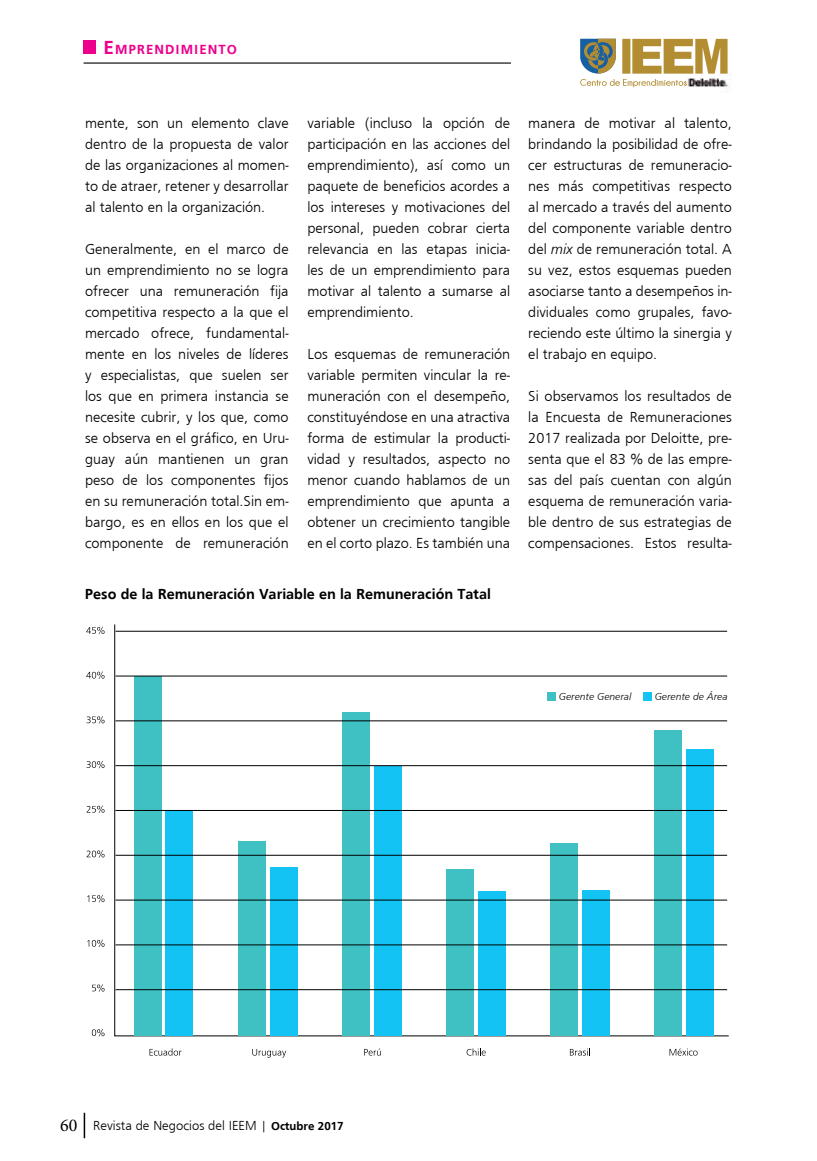
<style>
.page{position:relative;width:817px;height:1161px;background:#fff}
.page>*{position:absolute;margin:0;border:0;box-sizing:border-box;transform-origin:0 0}
.t1{font:300 15px/21px "Frugal Sans";color:#000;text-align:justify}
.t2{font:700 15px "Frugal Sans";color:#000}
.t3{font:700 13.65px "Frugal Sans";letter-spacing:.07em;color:#ec008c}
.t4{font:300 13.5px "Frugal Sans";color:#000}
.t5{font:italic 300 10.5px "Frugal Sans";color:#000}
.s1{font-size:19.5px}
.s2{font-style:italic}
.s3{font-family:"Minion Pro";font-weight:400;font-size:18px}
.s4{font-weight:700;font-size:12px}
</style>
<div class="page">
<svg style="left:84px;top:1113px;width:1px;height:25px"></svg>
<hr style="left:84px;top:62px;width:648px;height:2px;background:#414042">
<div style="left:510px;top:19px;width:237px;height:96px;background:#fff"></div>
<div style="left:83px;top:41px;width:12px;height:13px;background:#ec008c"></div>
<svg style="left:86px;top:716px;width:18px;height:7px"></svg>
<svg style="left:86px;top:671px;width:18px;height:8px"></svg>
<svg style="left:86px;top:627px;width:18px;height:7px"></svg>
<svg style="left:86px;top:761px;width:18px;height:7px"></svg>
<svg style="left:86px;top:805px;width:18px;height:8px"></svg>
<svg style="left:86px;top:850px;width:18px;height:8px"></svg>
<svg style="left:87px;top:895px;width:17px;height:7px"></svg>
<svg style="left:87px;top:939px;width:17px;height:8px"></svg>
<svg style="left:92px;top:984px;width:12px;height:8px"></svg>
<svg style="left:92px;top:1029px;width:12px;height:7px"></svg>
<svg style="left:114px;top:624px;width:615px;height:413px"></svg>
<svg style="left:149px;top:1048px;width:32px;height:7px"></svg>
<svg style="left:252px;top:1049px;width:34px;height:8px"></svg>
<svg style="left:364px;top:1048px;width:17px;height:7px"></svg>
<svg style="left:466px;top:1048px;width:19px;height:7px"></svg>
<svg style="left:569px;top:1048px;width:21px;height:7px"></svg>
<svg style="left:669px;top:1048px;width:28px;height:7px"></svg>
<div style="left:134px;top:676px;width:28px;height:360px;background:#3fc0c3"></div>
<div style="left:165px;top:810px;width:28px;height:226px;background:#12c3f4"></div>
<div style="left:238px;top:841px;width:28px;height:195px;background:#3fc0c3"></div>
<div style="left:269px;top:867px;width:28px;height:169px;background:#12c3f4"></div>
<div style="left:342px;top:712px;width:27px;height:324px;background:#3fc0c3"></div>
<div style="left:373px;top:766px;width:28px;height:270px;background:#12c3f4"></div>
<div style="left:446px;top:869px;width:27px;height:167px;background:#3fc0c3"></div>
<div style="left:477px;top:891px;width:28px;height:145px;background:#12c3f4"></div>
<div style="left:550px;top:844px;width:27px;height:192px;background:#3fc0c3"></div>
<div style="left:581px;top:890px;width:28px;height:146px;background:#12c3f4"></div>
<div style="left:653px;top:731px;width:28px;height:305px;background:#3fc0c3"></div>
<div style="left:685px;top:749px;width:28px;height:287px;background:#12c3f4"></div>
<hr style="left:115px;top:989px;width:612px;height:1px;background:#000">
<hr style="left:115px;top:944px;width:612px;height:1px;background:#000">
<hr style="left:115px;top:900px;width:612px;height:1px;background:#000">
<hr style="left:115px;top:855px;width:612px;height:1px;background:#000">
<hr style="left:115px;top:810px;width:612px;height:1px;background:#000">
<hr style="left:115px;top:765px;width:612px;height:1px;background:#000">
<hr style="left:115px;top:720px;width:612px;height:1px;background:#000">
<hr style="left:115px;top:676px;width:612px;height:1px;background:#000">
<hr style="left:115px;top:631px;width:612px;height:1px;background:#000">
<svg style="left:580px;top:39px;width:147px;height:48px"></svg>
<p class="t3" style="left:103px;top:41px;width:135px"><span class="s1">E</span>MPRENDIMIENTO</p>
<p class="t1" style="left:85px;top:113px;width:205px">mente, son un elemento clave dentro de la propuesta de valor de las organizaciones al momen&shy;to de atraer, retener y desarrollar al talento en la organización.</p>
<p class="t1" style="left:85px;top:239px;width:205px">Generalmente, en el marco de un emprendimiento no se logra ofrecer una remuneración fija competitiva respecto a la que el mercado ofrece, fundamental&shy;mente en los niveles de líderes y especialistas, que suelen ser los que en primera instancia se necesite cubrir, y los que, como se observa en el gráfico, en Uru&shy;guay aún mantienen un gran peso de los componentes fijos en su remuneración total.Sin em&shy;bargo, es en ellos en los que el componente de remuneración</p>
<p class="t1" style="left:307px;top:113px;width:204px">variable (incluso la opción de participación en las acciones del emprendimiento), así como un paquete de beneficios acordes a los intereses y motivaciones del personal, pueden cobrar cierta relevancia en las etapas inicia&shy;les de un emprendimiento para motivar al talento a sumarse al emprendimiento.</p>
<p class="t1" style="left:307px;top:344px;width:204px">Los esquemas de remuneración variable permiten vincular la re&shy;muneración con el desempeño, constituyéndose en una atractiva forma de estimular la producti&shy;vidad y resultados, aspecto no menor cuando hablamos de un emprendimiento que apunta a obtener un crecimiento tangible en el corto plazo. Es también una</p>
<p class="t2" style="left:85px;top:585px;width:407px">Peso de la Remuneración Variable en la Remuneración Tatal</p>
<p class="t1" style="left:528px;top:113px;width:205px">manera de motivar al talento, brindando la posibilidad de ofre&shy;cer estructuras de remuneracio&shy;nes más competitivas respecto al mercado a través del aumento del componente variable dentro del <span class="s2">mix</span> de remuneración total. A su vez, estos esquemas pueden asociarse tanto a desempeños in&shy;dividuales como grupales, favo&shy;reciendo este último la sinergia y el trabajo en equipo.</p>
<p class="t1" style="left:528px;top:386px;width:205px">Si observamos los resultados de la Encuesta de Remuneraciones 2017 realizada por Deloitte, pre&shy;senta que el 83 % de las empre&shy;sas del país cuentan con algún esquema de remuneración varia&shy;ble dentro de sus estrategias de compensaciones. Estos resulta-</p>
<p class="t5" style="left:558px;top:690px;width:74px">Gerente General</p>
<p class="t5" style="left:654px;top:690px;width:74px">Gerente de Área</p>
<p class="t4" style="left:60px;top:1118px;width:285px"><span class="s3">60</span> Revista de Negocios del IEEM | <span class="s4">Octubre 2017</span></p>
</div>
